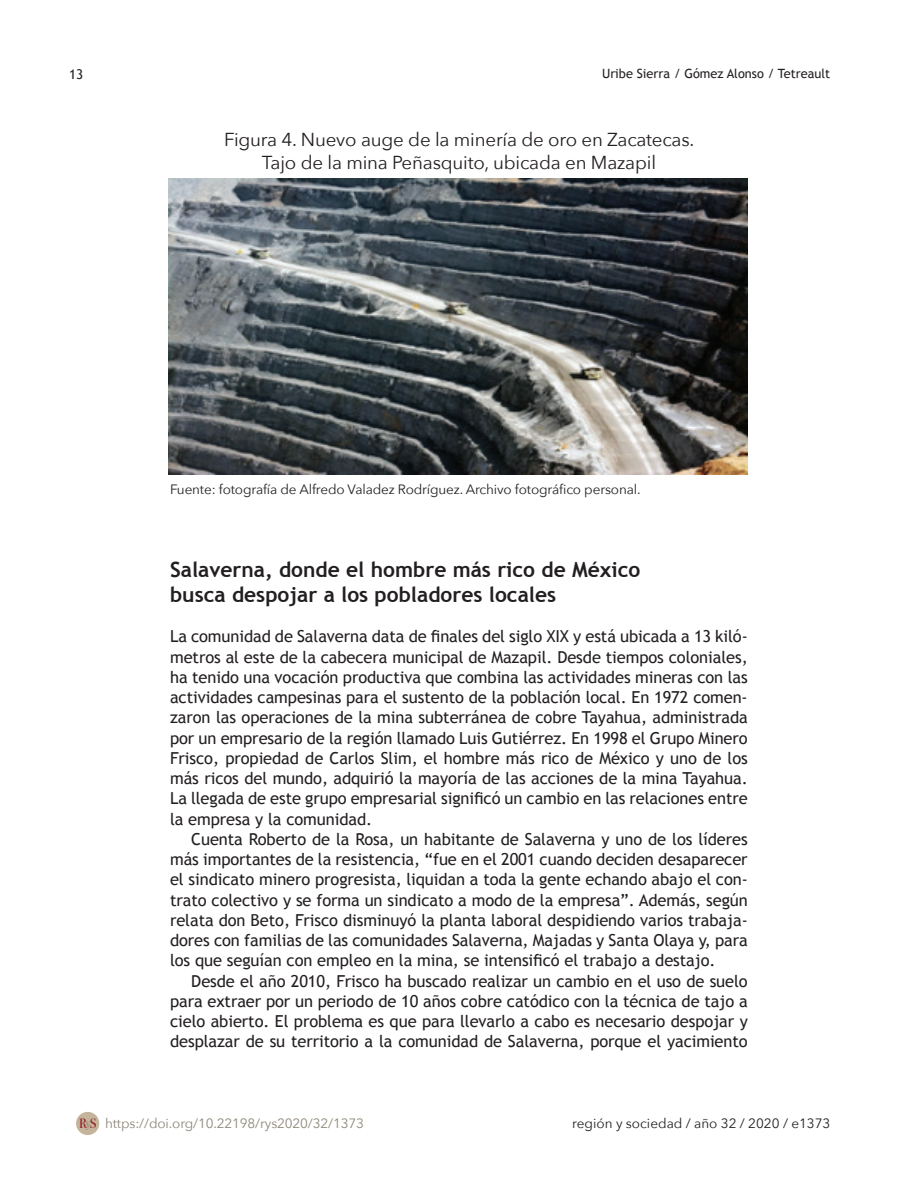
<style>
.page{position:relative;width:918px;height:1188px;background:#fff}
.page>*{position:absolute;margin:0;border:0;box-sizing:border-box;transform-origin:0 0}
.t1{font:700 21px/25.2px "Trebuchet MS";color:#231f20}
.t2{font:18.75px/22.5px "Avenir Next";letter-spacing:-.01em;color:#231f20;text-align:center}
.t3{font:16.5px/20.2px "Trebuchet MS";letter-spacing:-.005em;color:#231f20;text-align:justify}
.t4{font:13.5px "Avenir Next";letter-spacing:-.01em;color:#231f20}
.t5{font:13.5px "Avenir Next";letter-spacing:-.01em;color:#8e877a}
.t6{font:13.5px "Trebuchet MS";color:#231f20}
.t7{font:12.75px "Trebuchet MS";color:#231f20}
.s1{font-family:"Bodoni Svty Two ITCTT";color:#931924}
.s2{font-family:"Bodoni Svty Two ITCTT";font-size:12px}
</style>
<div class="page">
<div style="left:76px;top:1112px;width:23px;height:23px;background:#c3b49b;border-radius:50%"></div>
<img style="left:169px;top:179px;width:579px;height:295px">
<p class="t6" style="left:69px;top:66px;width:16px">13</p>
<p class="t7" style="left:602px;top:66px;width:230px">Uribe Sierra / Gómez Alonso / Tetreault</p>
<p class="t2" style="left:224px;top:128px;width:472px">Figura 4. Nuevo auge de la minería de oro en Zacatecas.<br>Tajo de la mina Peñasquito, ubicada en Mazapil</p>
<p class="t4" style="left:170px;top:478px;width:472px">Fuente: fotografía de Alfredo Valadez Rodríguez. Archivo fotográfico personal.</p>
<p class="t1" style="left:170px;top:557px;width:472px">Salaverna, donde el hombre más rico de México busca despojar a los pobladores locales</p>
<p class="t3" style="left:170px;top:627px;width:579px">La comunidad de Salaverna data de finales del siglo XIX y está ubicada a 13 kiló&shy;metros al este de la cabecera municipal de Mazapil. Desde tiempos coloniales, ha tenido una vocación productiva que combina las actividades mineras con las actividades campesinas para el sustento de la población local. En 1972 comen&shy;zaron las operaciones de la mina subterránea de cobre Tayahua, administrada por un empresario de la región llamado Luis Gutiérrez. En 1998 el Grupo Minero Frisco, propiedad de Carlos Slim, el hombre más rico de México y uno de los más ricos del mundo, adquirió la mayoría de las acciones de la mina Tayahua.<br>La llegada de este grupo empresarial significó un cambio en las relaciones entre la empresa y la comunidad.</p>
<p class="t3" style="left:170px;top:829px;width:579px;text-indent:21px">Cuenta Roberto de la Rosa, un habitante de Salaverna y uno de los líderes más importantes de la resistencia, “fue en el 2001 cuando deciden desaparecer el sindicato minero progresista, liquidan a toda la gente echando abajo el con&shy;trato colectivo y se forma un sindicato a modo de la empresa”. Además, según relata don Beto, Frisco disminuyó la planta laboral despidiendo varios trabaja&shy;dores con familias de las comunidades Salaverna, Majadas y Santa Olaya y, para los que seguían con empleo en la mina, se intensificó el trabajo a destajo.</p>
<p class="t3" style="left:170px;top:971px;width:579px;text-indent:21px">Desde el año 2010, Frisco ha buscado realizar un cambio en el uso de suelo para extraer por un periodo de 10 años cobre catódico con la técnica de tajo a cielo abierto. El problema es que para llevarlo a cabo es necesario despojar y desplazar de su territorio a la comunidad de Salaverna, porque el yacimiento</p>
<p class="t5" style="left:79px;top:1112px;width:286px"><span class="s1">R</span><span class="s2">y</span><span class="s1">S</span> https://doi.org/10.22198/rys2020/32/1373</p>
<p class="t4" style="left:572px;top:1111px;width:260px">región y sociedad / año 32 / 2020 / e1373</p>
</div>
